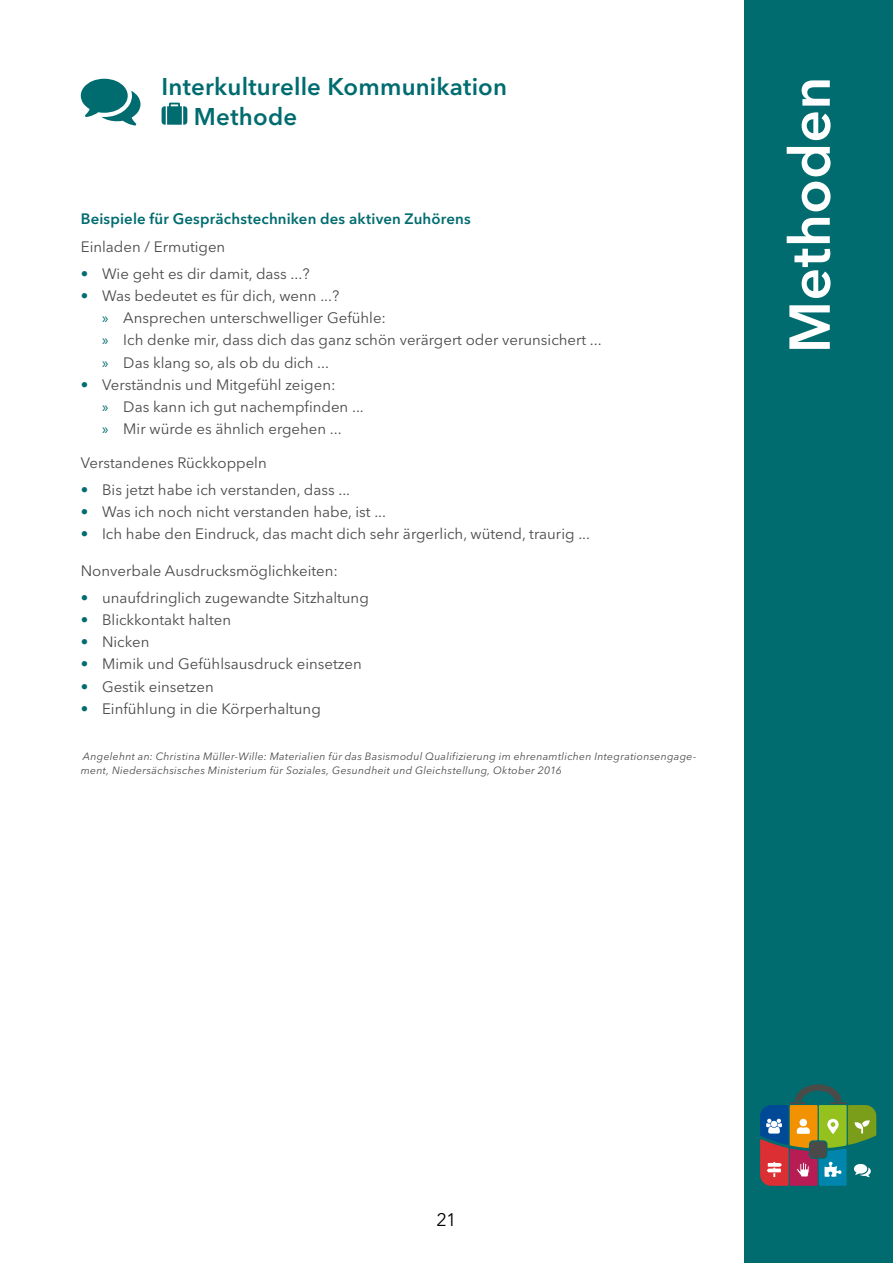
<style>
.page{position:relative;width:893px;height:1263px;background:#fff}
.page>*{position:absolute;margin:0;border:0;box-sizing:border-box;transform-origin:0 0}
.t1{font:600 57px "Avenir Next LT Pro";letter-spacing:.005em;color:#fff}
.t2{font:600 24px/30px "Avenir Next LT Pro";letter-spacing:.01em;color:#006c6f}
.t3{font:18px "Avenir Next LT Pro";color:#000}
.SBL_Fließtext_H6{font:15px "Avenir Next LT Pro";color:#4a4a49}
.SBL_Petrol_H5_Sub_Me{font:600 15px "Avenir Next LT Pro";letter-spacing:.01em;color:#006c6f}
.t4{font:italic 10.5px/13.5px "Avenir Next LT Pro";letter-spacing:.025em;color:#4a4a49}
.s1{font-weight:600;color:#006c6f}
.s2{font-family:"Myriad Pro";color:#006c6f}
</style>
<div class="page">
<div style="left:744px;top:0;width:149px;height:1263px;background:#006c6f"></div>
<svg style="left:760px;top:1084px;width:116px;height:102px"></svg>
<svg style="left:81px;top:79px;width:59px;height:47px"></svg>
<svg style="left:162px;top:103px;width:25px;height:22px"></svg>
<h2 class="t2" style="left:194px;top:71px;width:315px;text-indent:-32px">Interkulturelle Kommunikation<br>Methode</h2>
<h5 class="SBL_Petrol_H5_Sub_Me" style="left:81px;top:210px;width:391px">Beispiele für Gesprächstechniken des aktiven Zuhörens</h5>
<h6 class="SBL_Fließtext_H6" style="left:81px;top:238px;width:146px">Einladen / Ermutigen</h6>
<p class="SBL_Fließtext_H6" style="left:81px;top:264px;width:230px"><span class="s1">•</span> Wie geht es dir damit, dass ...?</p>
<p class="SBL_Fließtext_H6" style="left:81px;top:287px;width:260px"><span class="s1">•</span> Was bedeutet es für dich, wenn ...?</p>
<p class="SBL_Fließtext_H6" style="left:102px;top:309px;width:286px"><span class="s2">»</span> Ansprechen unterschwelliger Gefühle:</p>
<p class="SBL_Fließtext_H6" style="left:102px;top:331px;width:501px"><span class="s2">»</span> Ich denke mir, dass dich das ganz schön verärgert oder verunsichert ...</p>
<p class="SBL_Fließtext_H6" style="left:102px;top:353px;width:228px"><span class="s2">»</span> Das klang so, als ob du dich ...</p>
<p class="SBL_Fließtext_H6" style="left:81px;top:376px;width:256px"><span class="s1">•</span> Verständnis und Mitgefühl zeigen:</p>
<p class="SBL_Fließtext_H6" style="left:102px;top:398px;width:263px"><span class="s2">»</span> Das kann ich gut nachempfinden ...</p>
<p class="SBL_Fließtext_H6" style="left:102px;top:420px;width:241px"><span class="s2">»</span> Mir würde es ähnlich ergehen ...</p>
<h6 class="SBL_Fließtext_H6" style="left:81px;top:454px;width:188px">Verstandenes Rückkoppeln</h6>
<p class="SBL_Fließtext_H6" style="left:81px;top:480px;width:271px"><span class="s1">•</span> Bis jetzt habe ich verstanden, dass ...</p>
<p class="SBL_Fließtext_H6" style="left:81px;top:503px;width:307px"><span class="s1">•</span> Was ich noch nicht verstanden habe, ist ...</p>
<p class="SBL_Fließtext_H6" style="left:81px;top:525px;width:511px"><span class="s1">•</span> Ich habe den Eindruck, das macht dich sehr ärgerlich, wütend, traurig ...</p>
<h6 class="SBL_Fließtext_H6" style="left:81px;top:562px;width:259px">Nonverbale Ausdrucksmöglichkeiten:</h6>
<p class="SBL_Fließtext_H6" style="left:81px;top:588px;width:290px"><span class="s1">•</span> unaufdringlich zugewandte Sitzhaltung</p>
<p class="SBL_Fließtext_H6" style="left:81px;top:611px;width:152px"><span class="s1">•</span> Blickkontakt halten</p>
<p class="SBL_Fließtext_H6" style="left:81px;top:633px;width:70px"><span class="s1">•</span> Nicken</p>
<p class="SBL_Fließtext_H6" style="left:81px;top:655px;width:282px"><span class="s1">•</span> Mimik und Gefühlsausdruck einsetzen</p>
<p class="SBL_Fließtext_H6" style="left:81px;top:677px;width:135px"><span class="s1">•</span> Gestik einsetzen</p>
<p class="SBL_Fließtext_H6" style="left:81px;top:700px;width:242px"><span class="s1">•</span> Einfühlung in die Körperhaltung</p>
<p class="t4" style="left:81px;top:750px;width:617px">Angelehnt an: Christina Müller-Wille: Materialien für das Basismodul Qualifizierung im ehrenamtlichen Integrationsengage&shy;ment, Niedersächsisches Ministerium für Soziales, Gesundheit und Gleichstellung, Oktober 2016</p>
<h1 class="t1" style="left:775px;top:353px;width:278px;rotate:-90deg">Methoden</h1>
<p class="t3" style="left:436px;top:1208px;width:22px">21</p>
</div>
